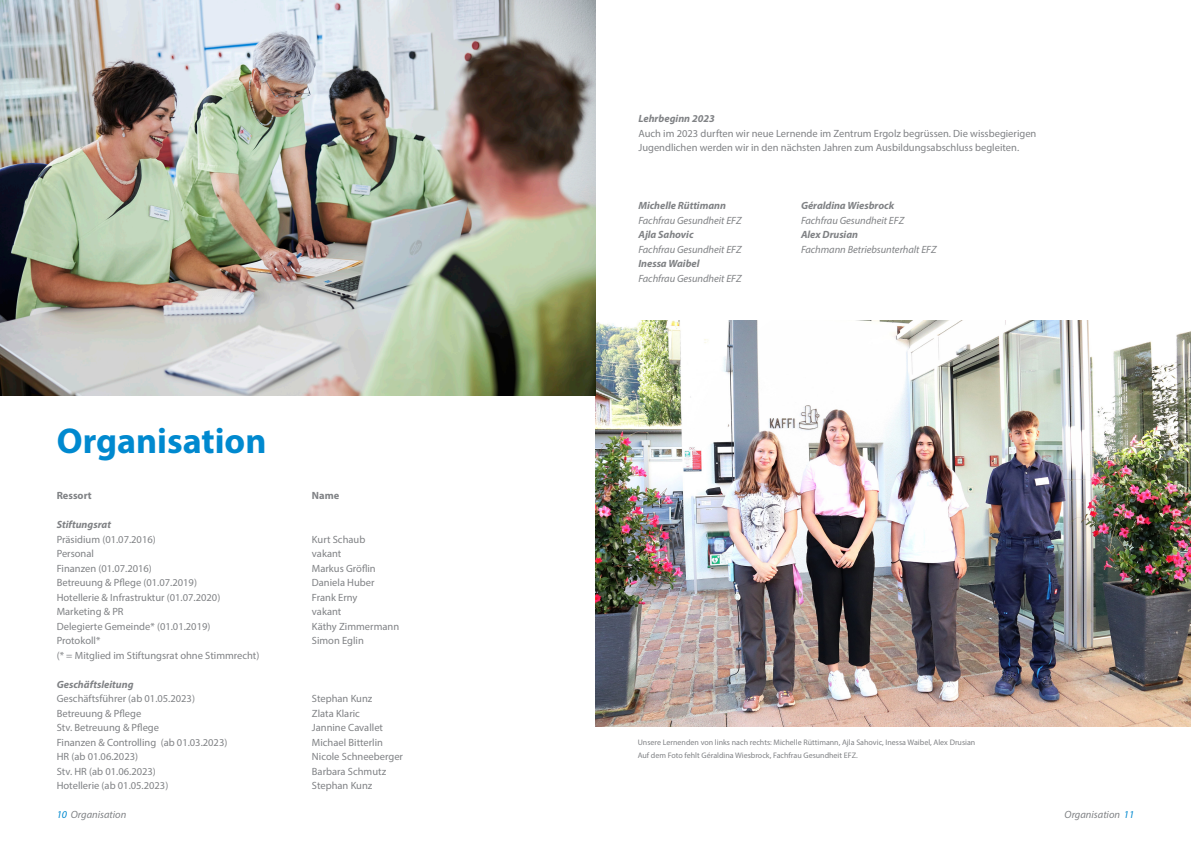
<style>
.page{position:relative;width:1191px;height:842px;background:#fff}
.page>*{position:absolute;margin:0;border:0;box-sizing:border-box;transform-origin:0 0}
.Headline{font:700 36px "Myriad Pro";color:#0089cf}
.Copytext{font:10.5px/14.5px "Myriad Pro";color:#808285}
.bildlegenden{font:italic 10.5px "Myriad Pro";letter-spacing:-.005em;color:#808285}
.bildlegenden-2{font:italic 700 10.5px "Myriad Pro";letter-spacing:-.005em;color:#808285}
.Copytext-2{font:italic 700 10.5px "Myriad Pro";color:#808285}
.Copytext-3{font:700 10.5px "Myriad Pro";color:#808285}
.Copytext-4{font:8px/13px "Myriad Pro";color:#808285}
.s1{color:#0089cf}
</style>
<div class="page">
<img style="left:595px;top:320px;width:596px;height:406px">
<img style="left:0;top:0;width:595px;height:396px">
<p class="Copytext-2" style="left:638px;top:112px;width:78px">Lehrbeginn 2023</p>
<p class="Copytext" style="left:638px;top:126px;width:399px">Auch im 2023 durften wir neue Lernende im Zentrum Ergolz begrüssen. Die wissbegierigen<br>Jugendlichen werden wir in den nächsten Jahren zum Ausbildungsabschluss begleiten.</p>
<p class="Headline" style="left:57px;top:418px;width:211px">Organisation</p>
<p class="Copytext-3" style="left:57px;top:489px;width:37px">Ressort</p>
<p class="Copytext-3" style="left:312px;top:489px;width:29px">Name</p>
<p class="Copytext-2" style="left:57px;top:518px;width:56px">Stiftungsrat</p>
<p class="Copytext" style="left:57px;top:532px;width:101px">Präsidium (01.07.2016)</p>
<p class="Copytext" style="left:312px;top:532px;width:55px">Kurt Schaub</p>
<p class="Copytext" style="left:57px;top:546px;width:39px">Personal</p>
<p class="Copytext" style="left:312px;top:546px;width:31px">vakant</p>
<p class="Copytext" style="left:57px;top:561px;width:97px">Finanzen (01.07.2016)</p>
<p class="Copytext" style="left:312px;top:561px;width:65px">Markus Gröflin</p>
<p class="Copytext" style="left:57px;top:575px;width:142px">Betreuung &amp; Pflege (01.07.2019)</p>
<p class="Copytext" style="left:312px;top:575px;width:64px">Daniela Huber</p>
<p class="Copytext" style="left:57px;top:590px;width:165px">Hotellerie &amp; Infrastruktur (01.07.2020)</p>
<p class="Copytext" style="left:312px;top:590px;width:47px">Frank Erny</p>
<p class="Copytext" style="left:57px;top:604px;width:68px">Marketing &amp; PR</p>
<p class="Copytext" style="left:312px;top:604px;width:31px">vakant</p>
<p class="Copytext" style="left:57px;top:619px;width:155px">Delegierte Gemeinde* (01.01.2019)</p>
<p class="Copytext" style="left:312px;top:619px;width:89px">Käthy Zimmermann</p>
<p class="Copytext" style="left:57px;top:633px;width:45px">Protokoll*</p>
<p class="Copytext" style="left:312px;top:633px;width:53px">Simon Eglin</p>
<p class="Copytext" style="left:57px;top:648px;width:204px">(* = Mitglied im Stiftungsrat ohne Stimmrecht)</p>
<p class="Copytext-2" style="left:57px;top:677px;width:78px">Geschäftsleitung</p>
<p class="Copytext" style="left:57px;top:691px;width:140px">Geschäftsführer (ab 01.05.2023)</p>
<p class="Copytext" style="left:312px;top:691px;width:62px">Stephan Kunz</p>
<p class="Copytext" style="left:57px;top:706px;width:86px">Betreuung &amp; Pflege</p>
<p class="Copytext" style="left:312px;top:706px;width:50px">Zlata Klaric</p>
<p class="Copytext" style="left:57px;top:720px;width:104px">Stv. Betreuung &amp; Pflege</p>
<p class="Copytext" style="left:312px;top:720px;width:73px">Jannine Cavallet</p>
<p class="Copytext" style="left:57px;top:735px;width:172px">Finanzen &amp; Controlling (ab 01.03.2023)</p>
<p class="Copytext" style="left:312px;top:735px;width:73px">Michael Bitterlin</p>
<p class="Copytext" style="left:57px;top:749px;width:83px">HR (ab 01.06.2023)</p>
<p class="Copytext" style="left:312px;top:749px;width:93px">Nicole Schneeberger</p>
<p class="Copytext" style="left:57px;top:764px;width:101px">Stv. HR (ab 01.06.2023)</p>
<p class="Copytext" style="left:312px;top:764px;width:76px">Barbara Schmutz</p>
<p class="Copytext" style="left:57px;top:778px;width:113px">Hotellerie (ab 01.05.2023)</p>
<p class="Copytext" style="left:312px;top:778px;width:62px">Stephan Kunz</p>
<p class="bildlegenden-2" style="left:638px;top:199px;width:89px">Michelle Rüttimann</p>
<p class="bildlegenden" style="left:638px;top:214px;width:105px">Fachfrau Gesundheit EFZ</p>
<p class="bildlegenden-2" style="left:638px;top:228px;width:57px">Ajla Sahovic</p>
<p class="bildlegenden" style="left:638px;top:243px;width:105px">Fachfrau Gesundheit EFZ</p>
<p class="bildlegenden-2" style="left:638px;top:257px;width:63px">Inessa Waibel</p>
<p class="bildlegenden" style="left:638px;top:272px;width:105px">Fachfrau Gesundheit EFZ</p>
<p class="bildlegenden-2" style="left:801px;top:199px;width:95px">Géraldina Wiesbrock</p>
<p class="bildlegenden" style="left:801px;top:214px;width:105px">Fachfrau Gesundheit EFZ</p>
<p class="bildlegenden-2" style="left:801px;top:228px;width:59px">Alex Drusian</p>
<p class="bildlegenden" style="left:801px;top:243px;width:137px">Fachmann Betriebsunterhalt EFZ</p>
<p class="Copytext-4" style="left:638px;top:736px;width:339px">Unsere Lernenden von links nach rechts: Michelle Rüttimann, Ajla Sahovic, Inessa Waibel, Alex Drusian<br>Auf dem Foto fehlt Géraldina Wiesbrock, Fachfrau Gesundheit EFZ.</p>
<p class="bildlegenden" style="left:57px;top:808px;width:71px"><span class="s1">10</span> Organisation</p>
<p class="bildlegenden" style="left:1064px;top:808px;width:71px">Organisation <span class="s1">11</span></p>
</div>
